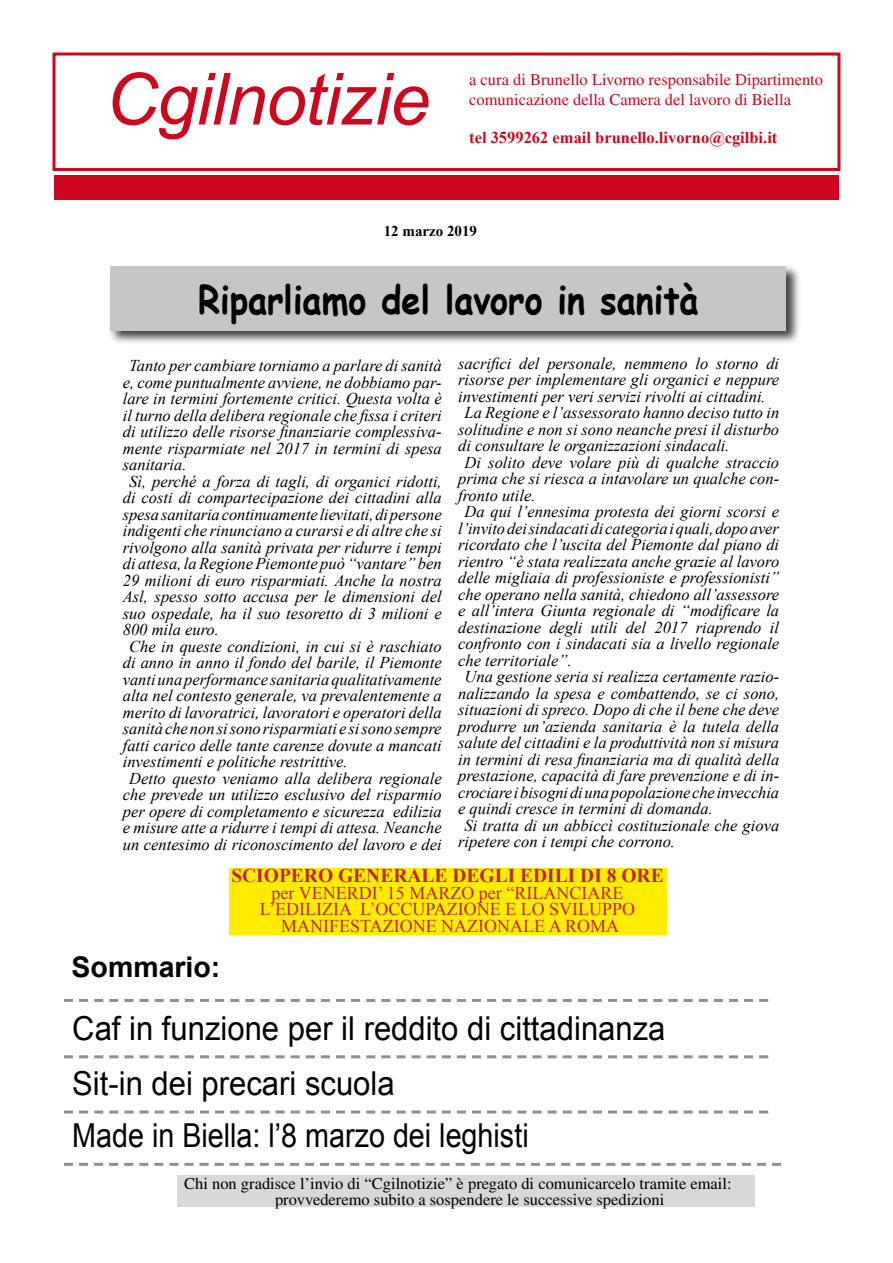
<style>
.page{position:relative;width:893px;height:1263px;background:#fff}
.page>*{position:absolute;margin:0;border:0;box-sizing:border-box;transform-origin:0 0}
.t1{font:italic 72px "Arial";letter-spacing:-.01em;color:#cc071e}
.t2{font:700 39px "Comic Sans MS";color:#000;scale:.88 1}
.t3{font:33px "Arial";color:#000;scale:.94 1}
.t4{font:33px "Arial";color:#000;scale:.87 1}
.t5{font:700 28.5px "Arial";color:#000}
.t6{font:700 19.5px "Times New Roman";color:#bd261f}
.t7{font:18px/16.5px "Times New Roman";color:#bd261f;text-align:center}
.t8{font:italic 16.5px "Times New Roman";color:#000}
.t9{font:16.5px/16.5px "Times";color:#000}
.t10{font:16.5px/19.8px "Times";color:#cc071e}
.t11{font:700 16.5px "Times New Roman";color:#cc071e}
.t12{font:700 15px "Times New Roman";color:#000}
</style>
<div class="page">
<div style="left:52px;top:52px;width:788px;height:119px;border:3px solid #cc071e"></div>
<div style="left:178px;top:1176px;width:577px;height:31px;background:#d7d8d9"></div>
<div style="left:54px;top:175px;width:785px;height:24px;background:#cc071e"></div>
<div style="left:71px;top:179px;width:761px;height:21px;background:#cc071e"></div>
<svg style="left:64px;top:1163px;width:717px;height:3px"></svg>
<svg style="left:64px;top:1055px;width:704px;height:3px"></svg>
<svg style="left:64px;top:1110px;width:704px;height:3px"></svg>
<div style="left:108px;top:264px;width:693px;height:82px;background:#000;opacity:.75"></div>
<div style="left:111px;top:266px;width:675px;height:65px;background:#c5c6c8"></div>
<svg style="left:64px;top:999px;width:704px;height:3px"></svg>
<div style="left:229px;top:869px;width:437px;height:66px;background:#ffec00"></div>
<h1 class="t1" style="left:106px;top:53px;width:326px">Cgilnotizie</h1>
<p class="t10" style="left:469px;top:69px;width:355px">a cura di Brunello Livorno responsabile Dipartimento comunicazione della Camera del lavoro di Biella</p>
<p class="t11" style="left:469px;top:126px;width:310px">tel 3599262 email brunello.livorno@cgilbi.it</p>
<p class="t12" style="left:384px;top:221px;width:95px">12 marzo 2019</p>
<h2 class="t2" style="left:198px;top:271px;width:570px">Riparliamo del lavoro in sanità</h2>
<p class="t8" style="left:129px;top:354px;width:314px">Tanto per cambiare torniamo a parlare di sanità</p>
<p class="t8" style="left:123px;top:371px;width:320px">e, come puntualmente avviene, ne dobbiamo par-</p>
<p class="t8" style="left:123px;top:387px;width:320px">lare in termini fortemente critici. Questa volta è</p>
<p class="t8" style="left:123px;top:404px;width:320px">il turno della delibera regionale che fissa i criteri</p>
<p class="t8" style="left:123px;top:420px;width:320px">di utilizzo delle risorse finanziarie complessiva-</p>
<p class="t8" style="left:123px;top:437px;width:320px">mente risparmiate nel 2017 in termini di spesa</p>
<p class="t8" style="left:123px;top:453px;width:65px">sanitaria.</p>
<p class="t8" style="left:129px;top:470px;width:314px">Sì, perché a forza di tagli, di organici ridotti,</p>
<p class="t8" style="left:123px;top:486px;width:320px">di costi di compartecipazione dei cittadini alla</p>
<p class="t8" style="left:123px;top:503px;width:320px">spesa sanitaria continuamente lievitati, di persone</p>
<p class="t8" style="left:123px;top:519px;width:320px">indigenti che rinunciano a curarsi e di altre che si</p>
<p class="t8" style="left:123px;top:536px;width:320px">rivolgono alla sanità privata per ridurre i tempi</p>
<p class="t8" style="left:123px;top:552px;width:320px">di attesa, la Regione Piemonte può “vantare” ben</p>
<p class="t8" style="left:123px;top:569px;width:320px">29 milioni di euro risparmiati. Anche la nostra</p>
<p class="t8" style="left:123px;top:585px;width:320px">Asl, spesso sotto accusa per le dimensioni del</p>
<p class="t8" style="left:123px;top:602px;width:320px">suo ospedale, ha il suo tesoretto di 3 milioni e</p>
<p class="t8" style="left:123px;top:618px;width:98px">800 mila euro.</p>
<p class="t8" style="left:129px;top:635px;width:314px">Che in queste condizioni, in cui si è raschiato</p>
<p class="t8" style="left:123px;top:651px;width:320px">di anno in anno il fondo del barile, il Piemonte</p>
<p class="t8" style="left:123px;top:668px;width:320px">vanti una performance sanitaria qualitativamente</p>
<p class="t8" style="left:123px;top:684px;width:320px">alta nel contesto generale, va prevalentemente a</p>
<p class="t8" style="left:123px;top:701px;width:320px">merito di lavoratrici, lavoratori e operatori della</p>
<p class="t8" style="left:123px;top:717px;width:320px">sanità che non si sono risparmiati e si sono sempre</p>
<p class="t8" style="left:123px;top:734px;width:320px">fatti carico delle tante carenze dovute a mancati</p>
<p class="t8" style="left:123px;top:750px;width:226px">investimenti e politiche restrittive.</p>
<p class="t8" style="left:129px;top:767px;width:314px">Detto questo veniamo alla delibera regionale</p>
<p class="t8" style="left:123px;top:783px;width:320px">che prevede un utilizzo esclusivo del risparmio</p>
<p class="t8" style="left:123px;top:800px;width:320px">per opere di completamento e sicurezza edilizia</p>
<p class="t8" style="left:123px;top:816px;width:320px">e misure atte a ridurre i tempi di attesa. Neanche</p>
<p class="t8" style="left:123px;top:833px;width:320px">un centesimo di riconoscimento del lavoro e dei</p>
<p class="t8" style="left:458px;top:352px;width:323px">sacrifici del personale, nemmeno lo storno di</p>
<p class="t8" style="left:458px;top:368px;width:323px">risorse per implementare gli organici e neppure</p>
<p class="t8" style="left:458px;top:385px;width:309px">investimenti per veri servizi rivolti ai cittadini.</p>
<p class="t8" style="left:465px;top:401px;width:316px">La Regione e l’assessorato hanno deciso tutto in</p>
<p class="t8" style="left:458px;top:418px;width:323px">solitudine e non si sono neanche presi il disturbo</p>
<p class="t8" style="left:458px;top:434px;width:273px">di consultare le organizzazioni sindacali.</p>
<p class="t8" style="left:465px;top:451px;width:316px">Di solito deve volare più di qualche straccio</p>
<p class="t8" style="left:458px;top:467px;width:323px">prima che si riesca a intavolare un qualche con-</p>
<p class="t8" style="left:458px;top:484px;width:79px">fronto utile.</p>
<p class="t8" style="left:465px;top:500px;width:316px">Da qui l’ennesima protesta dei giorni scorsi e</p>
<p class="t8" style="left:458px;top:517px;width:322px">l’invito dei sindacati di categoria i quali, dopo aver</p>
<p class="t8" style="left:458px;top:533px;width:323px">ricordato che l’uscita del Piemonte dal piano di</p>
<p class="t8" style="left:458px;top:550px;width:323px">rientro “è stata realizzata anche grazie al lavoro</p>
<p class="t8" style="left:458px;top:566px;width:323px">delle migliaia di professioniste e professionisti”</p>
<p class="t8" style="left:458px;top:583px;width:323px">che operano nella sanità, chiedono all’assessore</p>
<p class="t8" style="left:458px;top:599px;width:323px">e all’intera Giunta regionale di “modificare la</p>
<p class="t8" style="left:458px;top:616px;width:322px">destinazione degli utili del 2017 riaprendo il</p>
<p class="t8" style="left:458px;top:632px;width:323px">confronto con i sindacati sia a livello regionale</p>
<p class="t8" style="left:458px;top:649px;width:115px">che territoriale”.</p>
<p class="t8" style="left:465px;top:665px;width:316px">Una gestione seria si realizza certamente razio-</p>
<p class="t8" style="left:458px;top:682px;width:323px">nalizzando la spesa e combattendo, se ci sono,</p>
<p class="t8" style="left:458px;top:698px;width:322px">situazioni di spreco. Dopo di che il bene che deve</p>
<p class="t8" style="left:458px;top:715px;width:323px">produrre un’azienda sanitaria è la tutela della</p>
<p class="t8" style="left:458px;top:731px;width:323px">salute del cittadini e la produttività non si misura</p>
<p class="t8" style="left:458px;top:748px;width:323px">in termini di resa finanziaria ma di qualità della</p>
<p class="t8" style="left:458px;top:764px;width:323px">prestazione, capacità di fare prevenzione e di in-</p>
<p class="t8" style="left:458px;top:781px;width:322px">crociare i bisogni di una popolazione che invecchia</p>
<p class="t8" style="left:458px;top:797px;width:256px">e quindi cresce in termini di domanda.</p>
<p class="t8" style="left:465px;top:814px;width:316px">Si tratta di un abbiccì costituzionale che giova</p>
<p class="t8" style="left:458px;top:830px;width:218px">ripetere con i tempi che corrono.</p>
<h3 class="t5" style="left:72px;top:948px;width:150px">Sommario:</h3>
<p class="t6" style="left:231px;top:862px;width:434px">SCIOPERO GENERALE DEGLI EDILI DI 8 ORE</p>
<p class="t7" style="left:260px;top:884px;width:377px">per VENERDI’ 15 MARZO per “RILANCIARE<br>L’EDILIZIA L’OCCUPAZIONE E LO SVILUPPO<br>MANIFESTAZIONE NAZIONALE A ROMA</p>
<h3 class="t3" style="left:72px;top:1006px;width:633px">Caf in funzione per il reddito di cittadinanza</h3>
<h3 class="t3" style="left:72px;top:1062px;width:344px">Sit-in dei precari scuola</h3>
<h3 class="t4" style="left:72px;top:1113px;width:526px">Made in Biella: l’8 marzo dei leghisti</h3>
<p class="t9" style="left:275px;top:1175px;width:458px;text-indent:-91px">Chi non gradisce l’invio di “Cgilnotizie” è pregato di comunicarcelo tramite email: provvederemo subito a sospendere le successive spedizioni</p>
</div>
